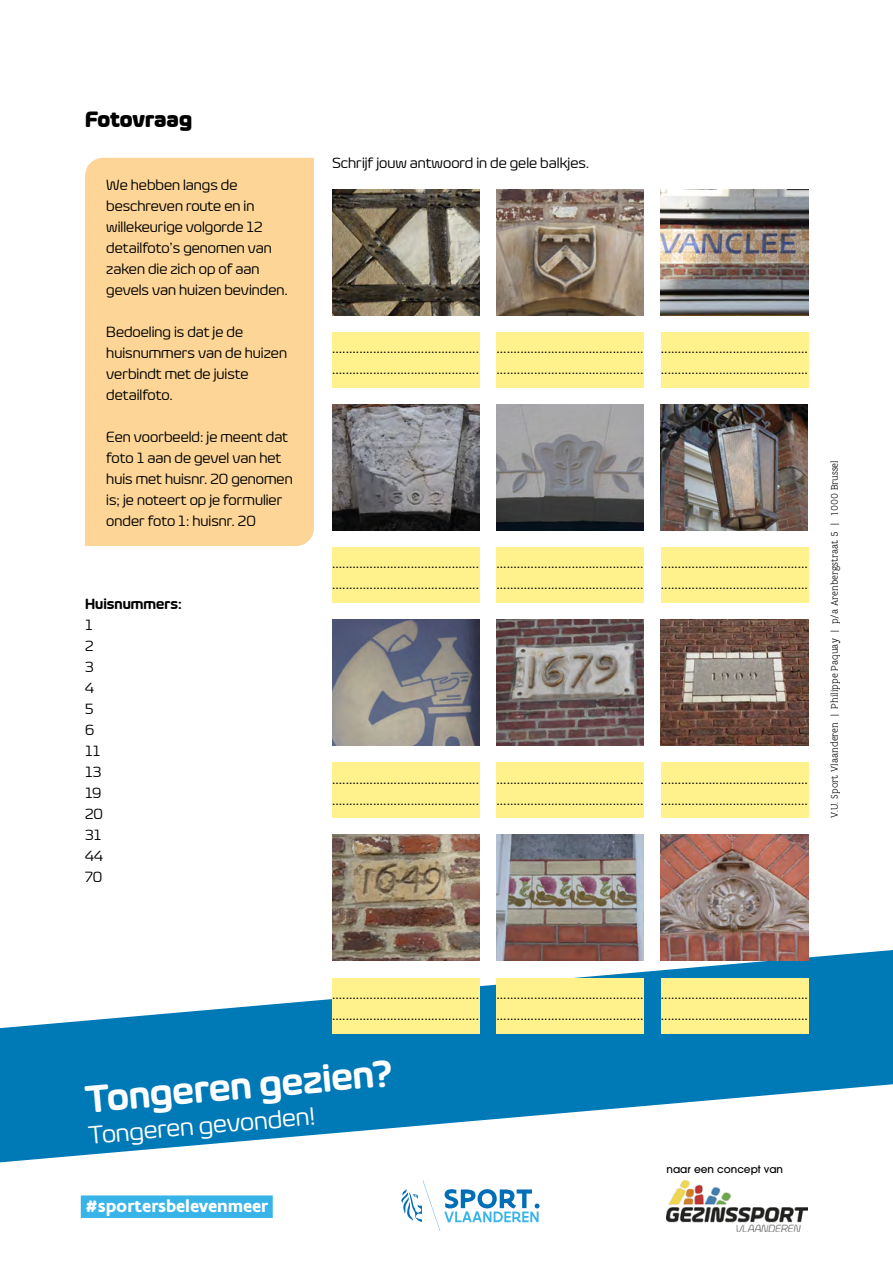
<style>
.page{position:relative;width:893px;height:1263px;background:#fff}
.page>*{position:absolute;margin:0;border:0;box-sizing:border-box;transform-origin:0 0}
.t1{font:600 39px "Eurosoft";color:#fff}
.t2{font:25.5px "Eurosoft";color:#fff}
.t3{font:700 22.5px "Eurosoft";letter-spacing:-.005em;color:#000}
.t4{font:700 18px "Flanders Art Sans";color:#fff}
.t5{font:15px/21px "Eurosoft";color:#000}
.t6{font:600 15px/21px "Eurosoft";color:#000}
.t7{font:500 10.5px "ITC Avant Garde Pro";color:#000}
.Hoofdtitel{font:300 10.2px "Flanders Art Serif";color:#000}
.s1{font-weight:400}
</style>
<div class="page">
<svg style="left:0;top:950px;width:893px;height:212px;fill:#0079b7"></svg>
<div style="left:85px;top:158px;width:229px;height:388px;background:#fdd597"></div>
<img style="left:496px;top:189px;width:148px;height:126px">
<img style="left:661px;top:189px;width:147px;height:126px">
<img style="left:496px;top:404px;width:147px;height:126px">
<img style="left:660px;top:404px;width:148px;height:126px">
<img style="left:496px;top:620px;width:148px;height:126px">
<img style="left:661px;top:620px;width:147px;height:126px">
<img style="left:496px;top:835px;width:148px;height:126px">
<img style="left:661px;top:835px;width:147px;height:126px">
<img style="left:332px;top:189px;width:147px;height:126px">
<div style="left:332px;top:332px;width:147px;height:55px;background:#fff18b"></div>
<img style="left:332px;top:404px;width:147px;height:126px">
<div style="left:332px;top:547px;width:147px;height:56px;background:#fff18b"></div>
<img style="left:332px;top:620px;width:147px;height:126px">
<div style="left:332px;top:763px;width:147px;height:55px;background:#fff18b"></div>
<img style="left:332px;top:835px;width:147px;height:126px">
<div style="left:332px;top:978px;width:147px;height:55px;background:#fff18b"></div>
<div style="left:661px;top:332px;width:147px;height:55px;background:#fff18b"></div>
<div style="left:661px;top:763px;width:147px;height:55px;background:#fff18b"></div>
<div style="left:661px;top:547px;width:147px;height:56px;background:#fff18b"></div>
<div style="left:496px;top:332px;width:148px;height:55px;background:#fff18b"></div>
<div style="left:496px;top:763px;width:148px;height:55px;background:#fff18b"></div>
<div style="left:496px;top:978px;width:148px;height:55px;background:#fff18b"></div>
<div style="left:496px;top:547px;width:148px;height:56px;background:#fff18b"></div>
<div style="left:661px;top:978px;width:147px;height:55px;background:#fff18b"></div>
<svg style="left:401px;top:1180px;width:139px;height:51px"></svg>
<div style="left:81px;top:1195px;width:192px;height:23px;background:#39b4e8"></div>
<img style="left:666px;top:1180px;width:142px;height:51px">
<p class="t3" style="left:85px;top:106px;width:109px">Fotovraag</p>
<p class="t5" style="left:106px;top:174px;width:183px">We hebben langs de beschreven route en in willekeurige volgorde 12 detailfoto’s genomen van zaken die zich op of aan gevels van huizen bevinden.</p>
<p class="t5" style="left:106px;top:321px;width:182px">Bedoeling is dat je de huisnummers van de huizen verbindt met de juiste detailfoto.</p>
<p class="t5" style="left:106px;top:426px;width:188px">Een voorbeeld: je meent dat foto 1 aan de gevel van het huis met huisnr. 20 genomen is; je noteert op je formulier onder foto 1: huisnr. 20</p>
<p class="t6" style="left:85px;top:593px;width:98px">Huisnummers:<br><span class="s1">1</span></p>
<p class="t5" style="left:85px;top:635px;width:10px">2</p>
<p class="t5" style="left:85px;top:656px;width:10px">3</p>
<p class="t5" style="left:85px;top:677px;width:11px">4</p>
<p class="t5" style="left:85px;top:698px;width:10px">5</p>
<p class="t5" style="left:85px;top:719px;width:11px">6</p>
<p class="t5" style="left:85px;top:740px;width:17px">11</p>
<p class="t5" style="left:85px;top:761px;width:18px">13</p>
<p class="t5" style="left:85px;top:782px;width:18px">19</p>
<p class="t5" style="left:85px;top:803px;width:19px">20</p>
<p class="t5" style="left:85px;top:824px;width:18px">31</p>
<p class="t5" style="left:85px;top:845px;width:20px">44</p>
<p class="t5" style="left:85px;top:866px;width:19px">70</p>
<p class="t5" style="left:332px;top:152px;width:259px">Schrijf jouw antwoord in de gele balkjes.</p>
<p class="t5" style="left:332px;top:337px;width:149px">...........................................</p>
<p class="t5" style="left:332px;top:358px;width:149px">...........................................</p>
<p class="t5" style="left:496px;top:337px;width:149px">...........................................</p>
<p class="t5" style="left:496px;top:358px;width:149px">...........................................</p>
<p class="t5" style="left:661px;top:337px;width:149px">...........................................</p>
<p class="t5" style="left:661px;top:358px;width:149px">...........................................</p>
<p class="t5" style="left:332px;top:553px;width:149px">...........................................</p>
<p class="t5" style="left:332px;top:574px;width:149px">...........................................</p>
<p class="t5" style="left:496px;top:553px;width:149px">...........................................</p>
<p class="t5" style="left:496px;top:574px;width:149px">...........................................</p>
<p class="t5" style="left:661px;top:553px;width:149px">...........................................</p>
<p class="t5" style="left:661px;top:574px;width:149px">...........................................</p>
<p class="t5" style="left:332px;top:768px;width:149px">...........................................</p>
<p class="t5" style="left:332px;top:789px;width:149px">...........................................</p>
<p class="t5" style="left:496px;top:768px;width:149px">...........................................</p>
<p class="t5" style="left:496px;top:789px;width:149px">...........................................</p>
<p class="t5" style="left:661px;top:768px;width:149px">...........................................</p>
<p class="t5" style="left:661px;top:789px;width:149px">...........................................</p>
<p class="Hoofdtitel" style="left:828px;top:818px;width:359px;rotate:-90deg">V.U. Sport Vlaanderen | Philippe Paquay | p/a Arenbergstraat 5 | 1000 Brussel</p>
<p class="t5" style="left:332px;top:983px;width:149px">...........................................</p>
<p class="t5" style="left:332px;top:1004px;width:149px">...........................................</p>
<p class="t1" style="left:84px;top:1077px;width:310px;rotate:-5deg">Tongeren gezien?</p>
<p class="t2" style="left:87px;top:1121px;width:229px;rotate:-5deg">Tongeren gevonden!</p>
<p class="t4" style="left:85px;top:1195px;width:185px">#sportersbelevenmeer</p>
<p class="t5" style="left:496px;top:983px;width:149px">...........................................</p>
<p class="t5" style="left:496px;top:1004px;width:149px">...........................................</p>
<p class="t5" style="left:661px;top:983px;width:149px">...........................................</p>
<p class="t5" style="left:661px;top:1004px;width:149px">...........................................</p>
<p class="t7" style="left:666px;top:1163px;width:118px">naar een concept van</p>
</div>
